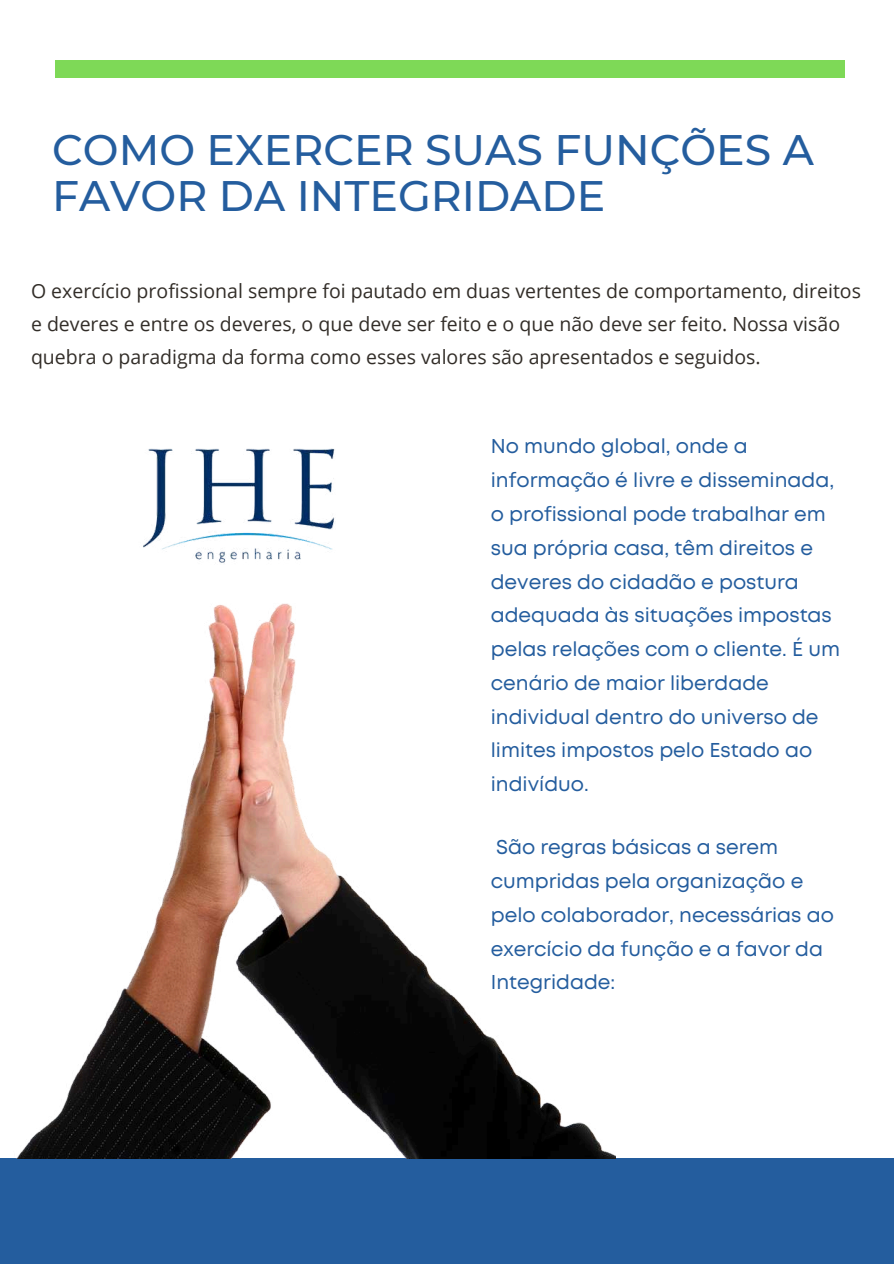
<style>
.page{position:relative;width:894px;height:1264px;background:#fff}
.page>*{position:absolute;margin:0;border:0;box-sizing:border-box;transform-origin:0 0}
.t1{font:500 42.6px/45.9px "Montserrat";color:#245d9e}
.t2{font:19.95px/33.8px "Mont";color:#245d9e}
.t3{font:19.5px/32.7px "Open Sans";color:#322d28}
</style>
<div class="page">
<div style="left:55px;top:60px;width:789px;height:17px;background:#7ed957"></div>
<div style="left:0;top:1157px;width:893px;height:106px;background:#245d9e"></div>
<img style="left:17px;top:603px;width:598px;height:554px">
<img style="left:143px;top:448px;width:192px;height:115px">
<h1 class="t1" style="left:52px;top:127px;width:763px">COMO EXERCER SUAS FUNÇÕES A<br>FAVOR DA INTEGRIDADE</h1>
<p class="t3" style="left:31px;top:274px;width:831px">O exercício profissional sempre foi pautado em duas vertentes de comportamento, direitos e deveres e entre os deveres, o que deve ser feito e o que não deve ser feito. Nossa visão quebra o paradigma da forma como esses valores são apresentados e seguidos.</p>
<p class="t2" style="left:490px;top:431px;width:351px">No mundo global, onde a informação é livre e disseminada, o profissional pode trabalhar em sua própria casa, têm direitos e deveres do cidadão e postura adequada às situações impostas pelas relações com o cliente. É um cenário de maior liberdade individual dentro do universo de limites impostos pelo Estado ao indivíduo.</p>
<p class="t2" style="left:490px;top:832px;width:344px">São regras básicas a serem cumpridas pela organização e pelo colaborador, necessárias ao exercício da função e a favor da<br>Integridade:</p>
</div>
